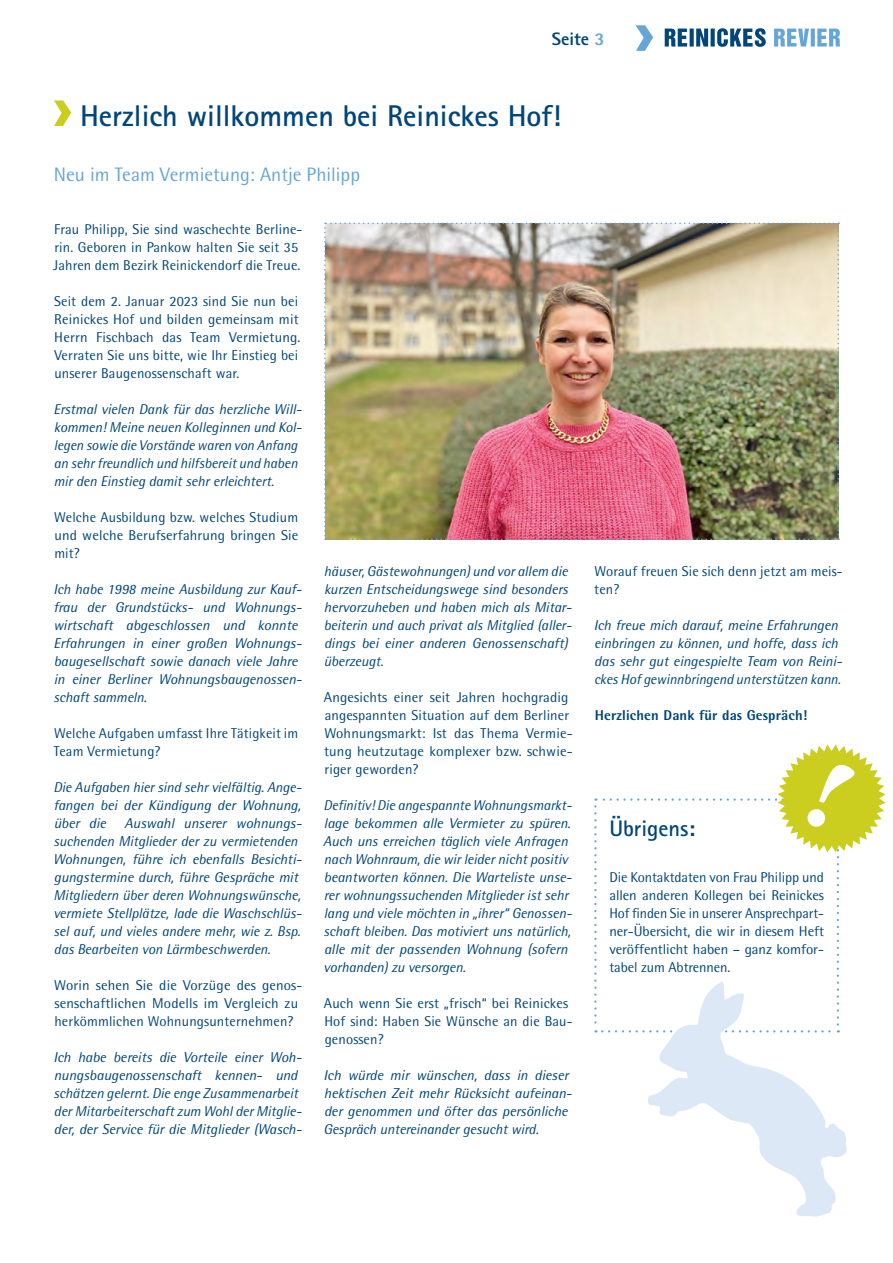
<style>
.page{position:relative;width:893px;height:1263px;background:#fff}
.page>*{position:absolute;margin:0;border:0;box-sizing:border-box;transform-origin:0 0}
.t1{font:700 30px "Rotis Sans Serif";color:#00457b}
.t2{font:700 22.5px "Rotis Sans Serif";color:#00457b}
.t3{font:19.5px "Rotis Semi Sans";color:#66a6d7}
.t4{font:800 18px "Rotis Sans Serif Std";color:#00457b}
.t5{font:italic 14.25px/18px "Rotis Semi Sans";letter-spacing:-.005em;color:#00457b}
.t6{font:14.25px/18px "Rotis Semi Sans";letter-spacing:.01em;color:#00457b}
.t7{font:800 14.25px "Rotis Semi Sans";letter-spacing:.01em;color:#00457b}
.s1{color:#66a6d7}
</style>
<div class="page">
<svg style="left:774px;top:29px;width:66px;height:18px"></svg>
<svg style="left:665px;top:28px;width:101px;height:19px"></svg>
<svg style="left:636px;top:25px;width:17px;height:26px"></svg>
<svg style="left:54px;top:100px;width:17px;height:26px"></svg>
<img style="left:324px;top:223px;width:515px;height:317px">
<svg style="left:594px;top:744px;width:292px;height:288px"></svg>
<svg style="left:647px;top:981px;width:200px;height:235px"></svg>
<p class="t4" style="left:552px;top:28px;width:54px">Seite <span class="s1">3</span></p>
<h1 class="t1" style="left:80px;top:97px;width:482px">Herzlich willkommen bei Reinickes Hof!</h1>
<h3 class="t3" style="left:54px;top:163px;width:308px">Neu im Team Vermietung: Antje Philipp</h3>
<p class="t6" style="left:53px;top:220px;width:251px">Frau Philipp, Sie sind waschechte Berline&shy;rin. Geboren in Pankow halten Sie seit 35<br>Jahren dem Bezirk Reinickendorf die Treue.</p>
<p class="t6" style="left:54px;top:292px;width:248px">Seit dem 2. Januar 2023 sind Sie nun bei Reinickes Hof und bilden gemeinsam mit Herrn Fischbach das Team Vermietung.<br>Verraten Sie uns bitte, wie Ihr Einstieg bei unserer Baugenossenschaft war.</p>
<p class="t5" style="left:53px;top:400px;width:250px">Erstmal vielen Dank für das herzliche Will&shy;kommen! Meine neuen Kolleginnen und Kol&shy;legen sowie die Vorstände waren von Anfang an sehr freundlich und hilfsbereit und haben mir den Einstieg damit sehr erleichtert.</p>
<p class="t6" style="left:54px;top:508px;width:246px;text-align:justify">Welche Ausbildung bzw. welches Studium und welche Berufserfahrung bringen Sie mit?</p>
<p class="t5" style="left:53px;top:580px;width:250px">Ich habe 1998 meine Ausbildung zur Kauf&shy;frau der Grundstücks- und Wohnungs&shy;wirtschaft abgeschlossen und konnte Erfahrungen in einer großen Wohnungs&shy;baugesellschaft sowie danach viele Jahre in einer Berliner Wohnungsbaugenossen&shy;schaft sammeln.</p>
<p class="t6" style="left:54px;top:724px;width:246px">Welche Aufgaben umfasst Ihre Tätigkeit im<br>Team Vermietung?</p>
<p class="t5" style="left:53px;top:778px;width:250px;text-align:justify">Die Aufgaben hier sind sehr vielfältig. Ange&shy;fangen bei der Kündigung der Wohnung, über die</p>
<p class="t5" style="left:324px;top:562px;width:250px">häuser, Gästewohnungen) und vor allem die kurzen Entscheidungswege sind besonders hervorzuheben und haben mich als Mitar&shy;beiterin und auch privat als Mitglied (aller&shy;dings bei einer anderen Genossenschaft) überzeugt.</p>
<p class="t6" style="left:324px;top:688px;width:250px">Angesichts einer seit Jahren hochgradig angespannten Situation auf dem Berliner Wohnungsmarkt: Ist das Thema Vermie&shy;tung heutzutage komplexer bzw. schwie&shy;riger geworden?</p>
<p class="t5" style="left:323px;top:796px;width:250px">Definitiv! Die angespannte Wohnungsmarkt&shy;lage bekommen alle Vermieter zu spüren.<br>Auch uns erreichen täglich viele Anfragen nach Wohnraum, die wir leider nicht positiv beantworten können. Die Warteliste unse&shy;rer wohnungssuchenden Mitglieder ist sehr lang und viele möchten in „ihrer“ Genossen&shy;schaft bleiben. Das motiviert uns natürlich, alle mit der passenden Wohnung (sofern vorhanden) zu versorgen.</p>
<p class="t6" style="left:324px;top:994px;width:250px">Auch wenn Sie erst „frisch“ bei Reinickes<br>Hof sind: Haben Sie Wünsche an die Bau&shy;genossen?</p>
<p class="t5" style="left:323px;top:1066px;width:250px">Ich würde mir wünschen, dass in dieser hektischen Zeit mehr Rücksicht aufeinan&shy;der genommen und öfter das persönliche Gespräch untereinander gesucht wird.</p>
<p class="t5" style="left:53px;top:814px;width:250px;text-indent:71px">Auswahl unserer wohnungs&shy;suchenden Mitglieder der zu vermietenden Wohnungen, führe ich ebenfalls Besichti&shy;gungstermine durch, führe Gespräche mit Mitgliedern über deren Wohnungswünsche, vermiete Stellplätze, lade die Waschschlüs&shy;sel auf, und vieles andere mehr, wie z. Bsp. das Bearbeiten von Lärmbeschwerden.</p>
<p class="t6" style="left:54px;top:976px;width:250px">Worin sehen Sie die Vorzüge des genos&shy;senschaftlichen Modells im Vergleich zu herkömmlichen Wohnungsunternehmen?</p>
<p class="t5" style="left:53px;top:1048px;width:250px">Ich habe bereits die Vorteile einer Woh&shy;nungsbaugenossenschaft kennen- und schätzen gelernt. Die enge Zusammenarbeit der Mitarbeiterschaft zum Wohl der Mitglie&shy;der, der Service für die Mitglieder (Wasch-</p>
<p class="t6" style="left:594px;top:562px;width:250px">Worauf freuen Sie sich denn jetzt am meis&shy;ten?</p>
<p class="t5" style="left:594px;top:616px;width:250px">Ich freue mich darauf, meine Erfahrungen einbringen zu können, und hoffe, dass ich das sehr gut eingespielte Team von Reini&shy;ckes Hof gewinnbringend unterstützen kann.</p>
<p class="t7" style="left:595px;top:706px;width:214px">Herzlichen Dank für das Gespräch!</p>
<h2 class="t2" style="left:609px;top:814px;width:87px">Übrigens:</h2>
<p class="t6" style="left:609px;top:868px;width:216px;text-align:justify">Die Kontaktdaten von Frau Philipp und allen anderen Kollegen bei Reinickes Hof finden Sie in unserer Ansprechpart&shy;ner-Übersicht, die wir in diesem Heft veröffentlicht haben – ganz komfor&shy;tabel zum Abtrennen.</p>
</div>
